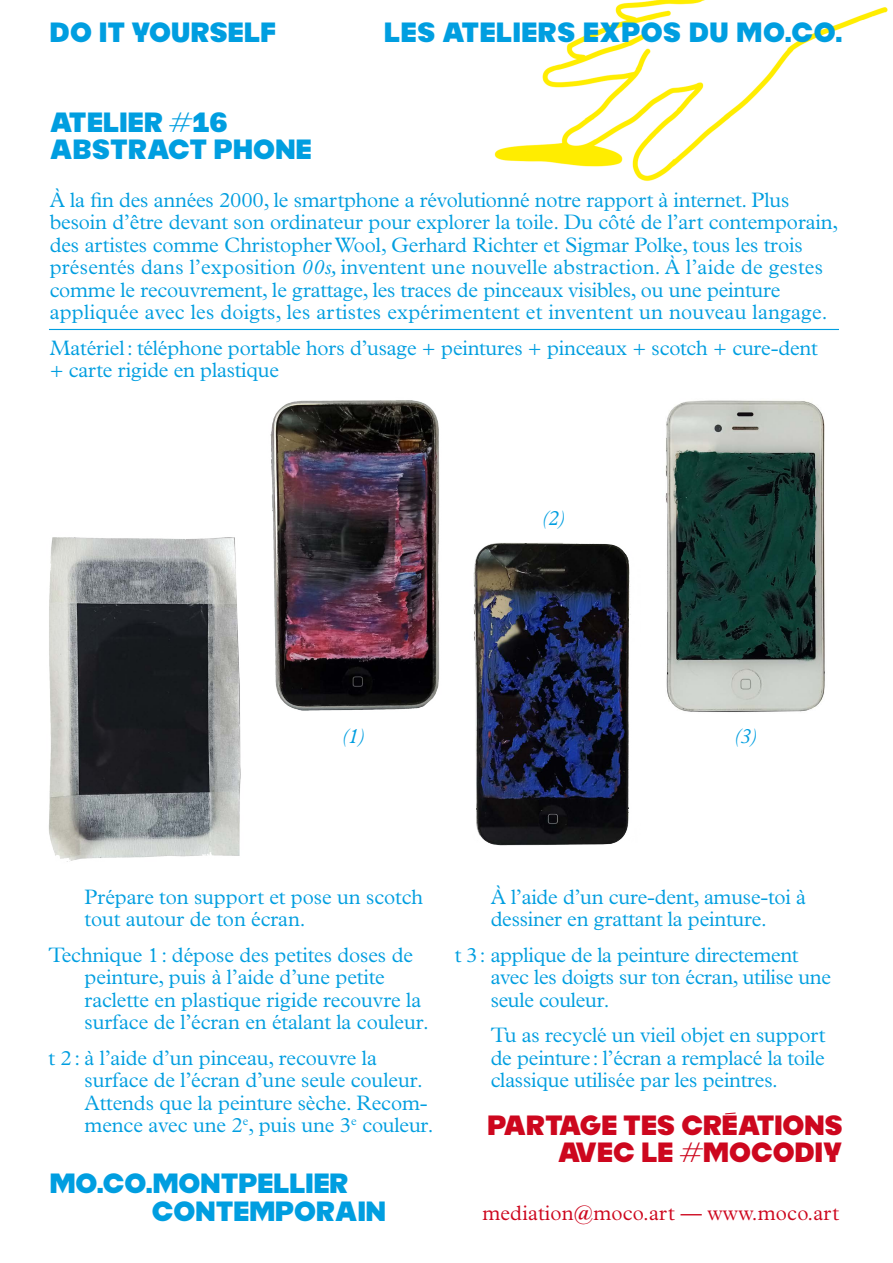
<style>
.page{position:relative;width:893px;height:1263px;background:#fff}
.page>*{position:absolute;margin:0;border:0;box-sizing:border-box;transform-origin:0 0}
.t1{font:900 27.3px/27.3px "MOCOSUNSET";letter-spacing:.01em;color:#009ee0}
.t2{font:900 27.3px/27.3px "MOCOSUNSET";color:#cd071e;text-align:right}
.t3{font:300 21px/22.5px "Plantin MT Pro";letter-spacing:-.005em;color:#009ee0}
.t4{font:300 21px "Plantin MT Pro";letter-spacing:.01em;color:#cd071e}
.t5{font:italic 300 21px "Plantin MT Pro";color:#009ee0}
.s1{font-style:italic}
</style>
<div class="page">
<img style="left:494px;top:0;width:394px;height:181px">
<img style="left:49px;top:537px;width:192px;height:325px">
<hr style="left:49px;top:329px;width:790px;height:1px;background:#009ee0">
<img style="left:665px;top:400px;width:160px;height:312px">
<img style="left:473px;top:542px;width:158px;height:304px">
<img style="left:270px;top:400px;width:169px;height:311px">
<h1 class="t1" style="left:50px;top:19px;width:228px">DO IT YOURSELF</h1>
<h1 class="t1" style="left:384px;top:19px;width:460px">LES ATELIERS EXPOS DU MO.CO.</h1>
<h1 class="t1" style="left:50px;top:109px;width:263px">ATELIER #16<br>ABSTRACT PHONE</h1>
<p class="t3" style="left:50px;top:189px;width:790px">À la fin des années 2000, le smartphone a révolutionné notre rapport à internet. Plus besoin d’être devant son ordinateur pour explorer la toile. Du côté de l’art contemporain, des artistes comme Christopher Wool, Gerhard Richter et Sigmar Polke, tous les trois présentés dans l’exposition <span class="s1">00s,</span> inventent une nouvelle abstraction. À l’aide de gestes comme le recouvrement, le grattage, les traces de pinceaux visibles, ou une peinture appliquée avec les doigts, les artistes expérimentent et inventent un nouveau langage.</p>
<p class="t3" style="left:50px;top:336px;width:769px">Matériel: téléphone portable hors d’usage + peintures + pinceaux + scotch + cure-dent + carte rigide en plastique</p>
<p class="t5" style="left:542px;top:506px;width:24px">(2)</p>
<p class="t5" style="left:342px;top:724px;width:24px">(1)</p>
<p class="t5" style="left:734px;top:724px;width:24px">(3)</p>
<p class="t3" style="left:85px;top:886px;width:340px">Prépare ton support et pose un scotch tout autour de ton écran.</p>
<p class="t3" style="left:85px;top:943px;width:346px;text-indent:-36px">Technique 1: dépose des petites doses de peinture, puis à l’aide d’une petite raclette en plastique rigide recouvre la surface de l’écran en étalant la couleur.</p>
<p class="t3" style="left:85px;top:1046px;width:350px;text-indent:-36px">t 2: à l’aide d’un pinceau, recouvre la surface de l’écran d’une seule couleur.<br>Attends que la peinture sèche. Recom&shy;mence avec une 2<sup>e</sup>, puis une 3<sup>e</sup> couleur.</p>
<h1 class="t1" style="left:152px;top:1171px;width:235px;text-indent:-102px">MO.CO.MONTPELLIER<br>CONTEMPORAIN</h1>
<p class="t3" style="left:491px;top:886px;width:317px">À l’aide d’un cure-dent, amuse-toi à dessiner en grattant la peinture.</p>
<p class="t3" style="left:491px;top:943px;width:342px;text-indent:-36px">t 3: applique de la peinture directement avec les doigts sur ton écran, utilise une seule couleur.</p>
<p class="t3" style="left:491px;top:1024px;width:336px;text-align:justify">Tu as recyclé un vieil objet en support de peinture: l’écran a remplacé la toile classique utilisée par les peintres.</p>
<h1 class="t2" style="left:487px;top:1112px;width:357px">PARTAGE TES CRÉATIONS<br>AVEC LE #MOCODIY</h1>
<p class="t4" style="left:482px;top:1201px;width:358px">mediation@moco.art — www.moco.art</p>
</div>
